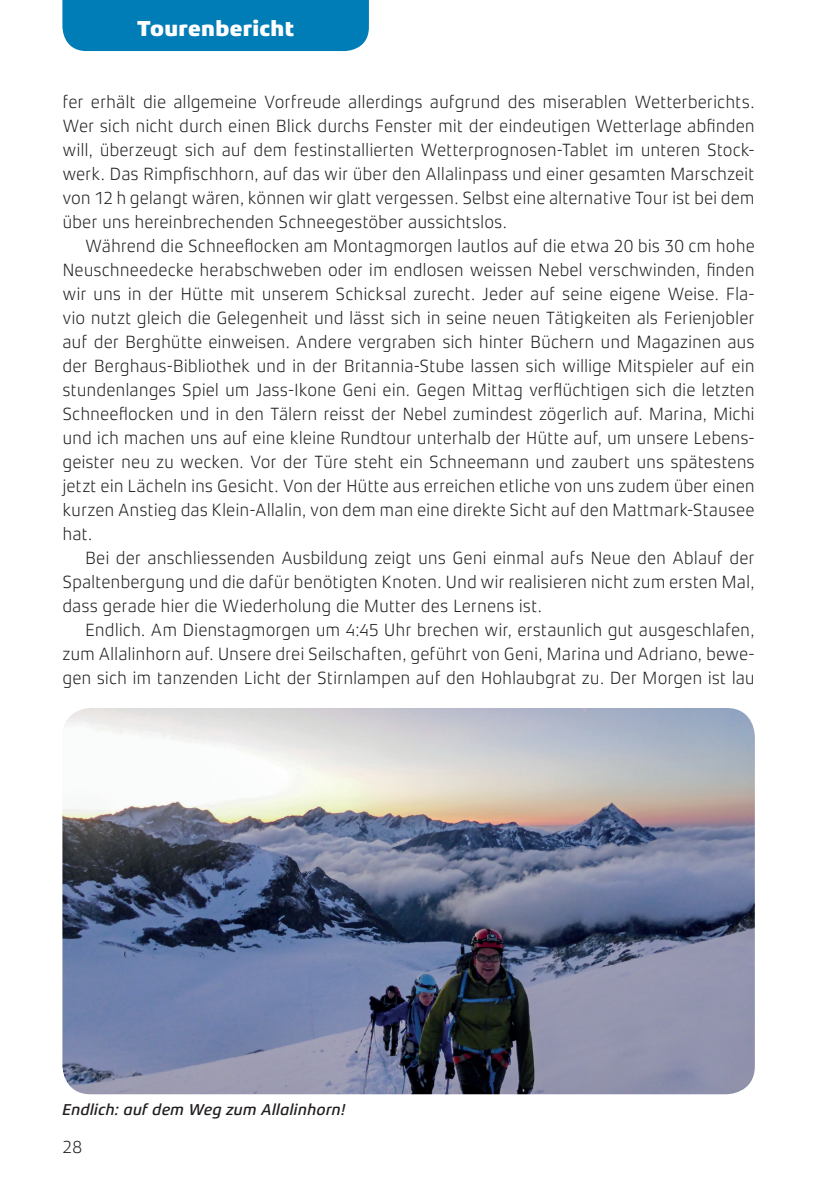
<style>
.page{position:relative;width:840px;height:1191px;background:#fff}
.page>*{position:absolute;margin:0;border:0;box-sizing:border-box;transform-origin:0 0}
.t1{font:800 22px "Xenois Sans Pro";letter-spacing:.01em;color:#fff}
.t2{font:300 18px/24px "Xenois Sans Pro";letter-spacing:-.01em;color:#231f20;text-align:justify}
.t3{font:italic 500 16px "Xenois Sans Pro";color:#231f20}
</style>
<div class="page">
<img style="left:62px;top:708px;width:692px;height:386px">
<div style="left:62px;top:0;width:307px;height:51px;background:#007cb6"></div>
<p class="t1" style="left:137px;top:16px;width:158px">Tourenbericht</p>
<p class="t2" style="left:62px;top:90px;width:693px">fer erhält die allgemeine Vorfreude allerdings aufgrund des miserablen Wetterberichts.<br>Wer sich nicht durch einen Blick durchs Fenster mit der eindeutigen Wetterlage abfinden will, überzeugt sich auf dem festinstallierten Wetterprognosen-Tablet im unteren Stock&shy;werk. Das Rimpfischhorn, auf das wir über den Allalinpass und einer gesamten Marschzeit von 12 h gelangt wären, können wir glatt vergessen. Selbst eine alternative Tour ist bei dem über uns hereinbrechenden Schneegestöber aussichtslos.</p>
<p class="t2" style="left:62px;top:234px;width:693px;text-indent:23px">Während die Schneeflocken am Montagmorgen lautlos auf die etwa 20 bis 30 cm hohe Neuschneedecke herabschweben oder im endlosen weissen Nebel verschwinden, finden wir uns in der Hütte mit unserem Schicksal zurecht. Jeder auf seine eigene Weise. Fla&shy;vio nutzt gleich die Gelegenheit und lässt sich in seine neuen Tätigkeiten als Ferienjobler auf der Berghütte einweisen. Andere vergraben sich hinter Büchern und Magazinen aus der Berghaus-Bibliothek und in der Britannia-Stube lassen sich willige Mitspieler auf ein stundenlanges Spiel um Jass-Ikone Geni ein. Gegen Mittag verflüchtigen sich die letzten Schneeflocken und in den Tälern reisst der Nebel zumindest zögerlich auf. Marina, Michi und ich machen uns auf eine kleine Rundtour unterhalb der Hütte auf, um unsere Lebens&shy;geister neu zu wecken. Vor der Türe steht ein Schneemann und zaubert uns spätestens jetzt ein Lächeln ins Gesicht. Von der Hütte aus erreichen etliche von uns zudem über einen kurzen Anstieg das Klein-Allalin, von dem man eine direkte Sicht auf den Mattmark-Stausee hat.</p>
<p class="t2" style="left:62px;top:545px;width:693px;text-indent:23px">Bei der anschliessenden Ausbildung zeigt uns Geni einmal aufs Neue den Ablauf der Spaltenbergung und die dafür benötigten Knoten. Und wir realisieren nicht zum ersten Mal, dass gerade hier die Wiederholung die Mutter des Lernens ist.</p>
<p class="t2" style="left:62px;top:617px;width:693px;text-indent:23px">Endlich. Am Dienstagmorgen um 4:45 Uhr brechen wir, erstaunlich gut ausgeschlafen, zum Allalinhorn auf. Unsere drei Seilschaften, geführt von Geni, Marina und Adriano, bewe&shy;gen sich im tanzenden Licht der Stirnlampen auf den Hohlaubgrat zu. Der Morgen ist lau</p>
<p class="t3" style="left:62px;top:1101px;width:285px">Endlich: auf dem Weg zum Allalinhorn!</p>
<p class="t2" style="left:62px;top:1135px;width:21px">28</p>
</div>
